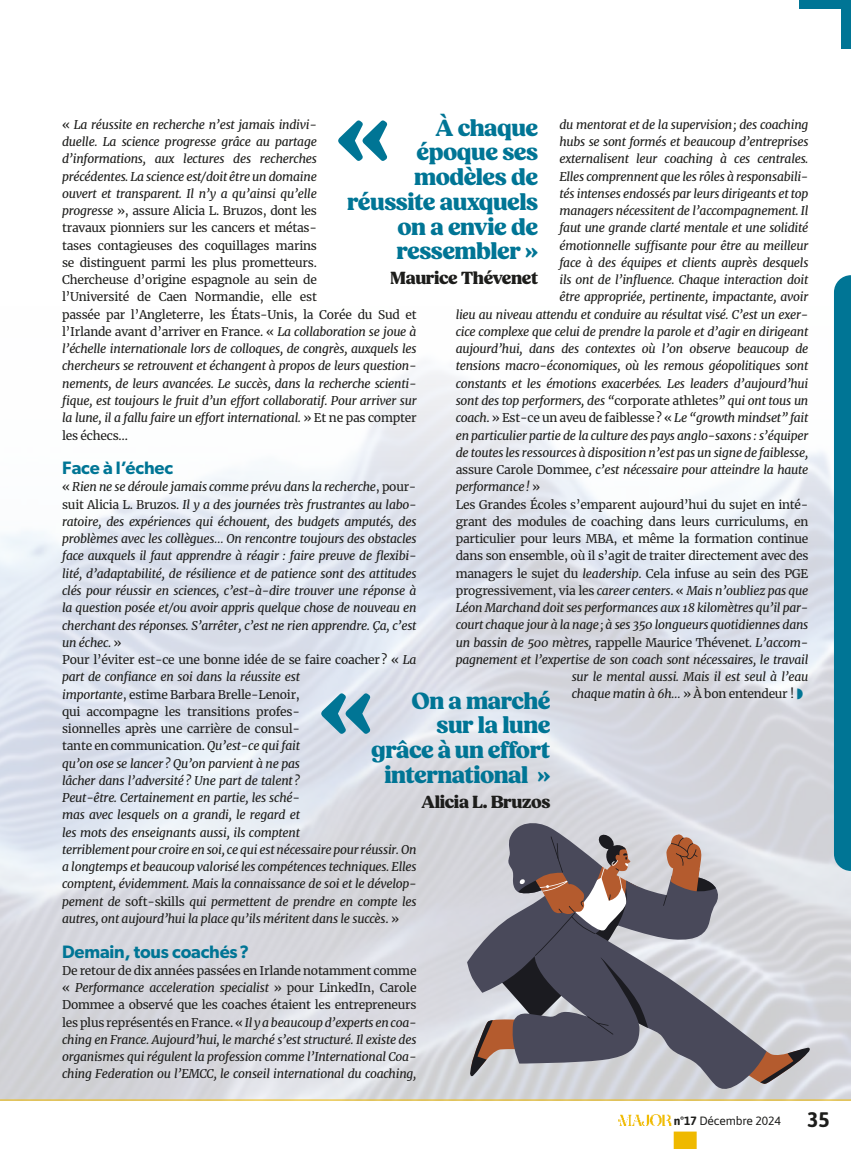
<style>
.page{position:relative;width:851px;height:1149px;background:#fff}
.page>*{position:absolute;margin:0;border:0;box-sizing:border-box;transform-origin:0 0}
.t1{font:800 99.75px "Fields";color:#007595}
.t2{font:800 24px/24.8px "Fields";letter-spacing:-.02em;color:#007595;text-align:right}
.t3{font:700 21px "Asap";color:#1d1d1b}
.t4{font:600 18px "Gibson";letter-spacing:-.01em;color:#007595}
.t5{font:800 18px "Fields";letter-spacing:-.02em;color:#1d1d1b}
.t6{font:italic 12px/17.2px "Merriweather";letter-spacing:-.02em;color:#1d1d1b}
.t7{font:12px "Merriweather";letter-spacing:-.02em;color:#1d1d1b}
.t8{font:12px "Asap";letter-spacing:-.015em;color:#1d1d1b}
.s1{font-style:normal}
.s2{font-style:italic}
.s3{color:#007595}
.s4{font-weight:700}
</style>
<div class="page">
<img style="left:0;top:370px;width:850px;height:729px">
<svg style="left:467px;top:822px;width:342px;height:266px;background:#9a969c"></svg>
<svg style="left:833px;top:275px;width:17px;height:595px;background:#0f7c9b"></svg>
<hr style="left:0;top:1099px;width:850px;height:1px;background:#efb900">
<div style="left:673px;top:1131px;width:23px;height:17px;background:#efb900"></div>
<img style="left:618px;top:1114px;width:53px;height:11px">
<div style="left:798px;top:0;width:52px;height:9px;background:#007595"></div>
<div style="left:841px;top:9px;width:9px;height:40px;background:#007595"></div>
<h2 class="t2" style="left:347px;top:116px;width:192px">À chaque<br>époque ses modèles de réussite auxquels on a envie de ressembler »</h2>
<h3 class="t5" style="left:390px;top:267px;width:149px">Maurice Thévenet</h3>
<p class="t6" style="left:62px;top:115px;width:356px"><span class="s1">«</span> La réussite en recherche n’est jamais indivi-<br>duelle. La science progresse grâce au partage<br>d’informations, aux lectures des recherches<br>précédentes. La science est/doit être un domaine<br>ouvert et transparent. Il n’y a qu’ainsi qu’elle<br>progresse <span class="s1">», assure Alicia L. Bruzos, dont les<br>travaux pionniers sur les cancers et métas-<br>tases contagieuses des coquillages marins<br>se distinguent parmi les plus prometteurs.<br>Chercheuse d’origine espagnole au sein de<br>l’Université de Caen Normandie, elle est<br>passée par l’Angleterre, les États-Unis, la Corée du Sud et l’Irlande avant d’arriver en France. «</span> La collaboration se joue à l’échelle internationale lors de colloques, de congrès, auxquels les chercheurs se retrouvent et échangent à propos de leurs question&shy;nements, de leurs avancées. Le succès, dans la recherche scienti&shy;fique, est toujours le fruit d’un effort collaboratif. Pour arriver sur la lune, il a fallu faire un effort international. <span class="s1">» Et ne pas compter les échecs…</span></p>
<h3 class="t4" style="left:62px;top:457px;width:112px">Face à l’échec</h3>
<p class="t6" style="left:62px;top:478px;width:356px"><span class="s1">«</span> Rien ne se déroule jamais comme prévu dans la recherche<span class="s1">, pour&shy;suit Alicia L. Bruzos.</span> Il y a des journées très frustrantes au labo&shy;ratoire, des expériences qui échouent, des budgets amputés, des problèmes avec les collègues… On rencontre toujours des obstacles face auxquels il faut apprendre à réagir : faire preuve de flexibi&shy;lité, d’adaptabilité, de résilience et de patience sont des attitudes clés pour réussir en sciences, c’est-à-dire trouver une réponse à la question posée et/ou avoir appris quelque chose de nouveau en cherchant des réponses. S’arrêter, c’est ne rien apprendre. Ça, c’est un échec. <span class="s1">»<br>Pour l’éviter est-ce une bonne idée de se faire coacher ? «</span> La part de confiance en soi dans la réussite est<br>importante<span class="s1">, estime Barbara Brelle-Lenoir,<br>qui accompagne les transitions profes-<br>sionnelles après une carrière de consul-<br>tante en communication.</span> Qu’est-ce qui fait<br>qu’on ose se lancer ? Qu’on parvient à ne pas<br>lâcher dans l’adversité ? Une part de talent ?<br>Peut-être. Certainement en partie, les sché-<br>mas avec lesquels on a grandi, le regard et<br>les mots des enseignants aussi, ils comptent<br>terriblement pour croire en soi, ce qui est nécessaire pour réussir. On a longtemps et beaucoup valorisé les compétences techniques. Elles comptent, évidemment. Mais la connaissance de soi et le dévelop&shy;pement de <span class="s1">soft-skills</span> qui permettent de prendre en compte les autres, ont aujourd’hui la place qu’ils méritent dans le succès<span class="s1">. »</span></p>
<h3 class="t4" style="left:62px;top:940px;width:188px">Demain, tous coachés?</h3>
<p class="t6" style="left:62px;top:961px;width:356px;text-align:justify"><span class="s1">De retour de dix années passées en Irlande notamment comme «</span> Performance acceleration specialist <span class="s1">» pour LinkedIn, Carole Dommee a observé que les coaches étaient les entrepreneurs les plus représentés en France. «</span> Il y a beaucoup d’experts en coa&shy;ching en France. Aujourd’hui, le marché s’est structuré. Il existe des organismes qui régulent la profession comme l’International Coa&shy;ching Federation ou l’EMCC, le conseil international du coaching,</p>
<p class="t6" style="left:559px;top:115px;width:250px">du mentorat et de la supervision ; des coaching</p>
<p class="t6" style="left:559px;top:133px;width:250px">hubs se sont formés et beaucoup d’entreprises</p>
<p class="t6" style="left:559px;top:150px;width:250px">externalisent leur coaching à ces centrales.</p>
<p class="t6" style="left:559px;top:167px;width:250px">Elles comprennent que les rôles à responsabili-</p>
<p class="t6" style="left:559px;top:184px;width:250px">tés intenses endossés par leurs dirigeants et top</p>
<p class="t6" style="left:559px;top:202px;width:250px">managers nécessitent de l’accompagnement. Il</p>
<p class="t6" style="left:559px;top:219px;width:250px">faut une grande clarté mentale et une solidité</p>
<p class="t6" style="left:559px;top:236px;width:250px">émotionnelle suffisante pour être au meilleur</p>
<p class="t6" style="left:559px;top:253px;width:250px">face à des équipes et clients auprès desquels</p>
<p class="t6" style="left:559px;top:271px;width:250px">ils ont de l’influence. Chaque interaction doit</p>
<p class="t6" style="left:559px;top:288px;width:250px">être appropriée, pertinente, impactante, avoir</p>
<p class="t6" style="left:455px;top:305px;width:354px">lieu au niveau attendu et conduire au résultat visé. C’est un exer-</p>
<p class="t6" style="left:455px;top:322px;width:354px">cice complexe que celui de prendre la parole et d’agir en dirigeant</p>
<p class="t6" style="left:455px;top:340px;width:354px">aujourd’hui, dans des contextes où l’on observe beaucoup de</p>
<p class="t6" style="left:455px;top:357px;width:354px">tensions macro-économiques, où les remous géopolitiques sont</p>
<p class="t6" style="left:455px;top:374px;width:354px">constants et les émotions exacerbées. Les leaders d’aujourd’hui</p>
<p class="t6" style="left:455px;top:391px;width:354px">sont des top performers, des “<span class="s1">corporate athletes</span>” qui ont tous un</p>
<p class="t7" style="left:455px;top:409px;width:354px"><span class="s2">coach</span>. » Est-ce un aveu de faiblesse ? « <span class="s2">Le “growth mindset” fait</span></p>
<p class="t6" style="left:455px;top:426px;width:354px">en particulier partie de la culture des pays anglo-saxons : s’équiper</p>
<p class="t6" style="left:455px;top:443px;width:354px">de toutes les ressources à disposition n’est pas un signe de faiblesse,</p>
<p class="t6" style="left:455px;top:460px;width:354px"><span class="s1">assure Carole Dommee</span>, c’est nécessaire pour atteindre la haute</p>
<p class="t6" style="left:455px;top:478px;width:86px">performance ! <span class="s1">»</span></p>
<p class="t7" style="left:455px;top:495px;width:354px">Les Grandes Écoles s’emparent aujourd’hui du sujet en inté-</p>
<p class="t7" style="left:455px;top:513px;width:354px">grant des modules de coaching dans leurs curriculums, en</p>
<p class="t7" style="left:455px;top:530px;width:354px">particulier pour leurs MBA, et même la formation continue</p>
<p class="t7" style="left:455px;top:547px;width:354px">dans son ensemble, où il s’agit de traiter directement avec des</p>
<p class="t7" style="left:455px;top:564px;width:354px">managers le sujet du <span class="s2">leadership</span>. Cela infuse au sein des PGE</p>
<p class="t6" style="left:455px;top:581px;width:354px"><span class="s1">progressivement, via les</span> career centers<span class="s1">. «</span> Mais n’oubliez pas que</p>
<p class="t6" style="left:455px;top:598px;width:354px">Léon Marchand doit ses performances aux 18 kilomètres qu’il par-</p>
<p class="t6" style="left:455px;top:616px;width:354px">court chaque jour à la nage ; à ses 350 longueurs quotidiennes dans</p>
<p class="t6" style="left:455px;top:633px;width:354px">un bassin de 500 mètres, <span class="s1">rappelle Maurice Thévenet</span>. L’accom-</p>
<p class="t6" style="left:455px;top:650px;width:354px">pagnement et l’expertise de son coach sont nécessaires, le travail</p>
<p class="t6" style="left:571px;top:667px;width:238px">sur le mental aussi. Mais il est seul à l’eau</p>
<p class="t6" style="left:571px;top:685px;width:233px">chaque matin à 6h… <span class="s1">» À bon entendeur !</span> <span class="s3">◗</span></p>
<h1 class="t1" style="left:336px;top:74px;width:55px">«</h1>
<h1 class="t1" style="left:319px;top:647px;width:55px">«</h1>
<h2 class="t2" style="left:371px;top:688px;width:181px">On a marché sur la lune grâce à un effort international »</h2>
<h3 class="t5" style="left:421px;top:790px;width:130px">Alicia L. Bruzos</h3>
<p class="t8" style="left:673px;top:1112px;width:109px"><span class="s4">n°17</span> Décembre 2024</p>
<h3 class="t3" style="left:807px;top:1105px;width:24px">35</h3>
</div>
